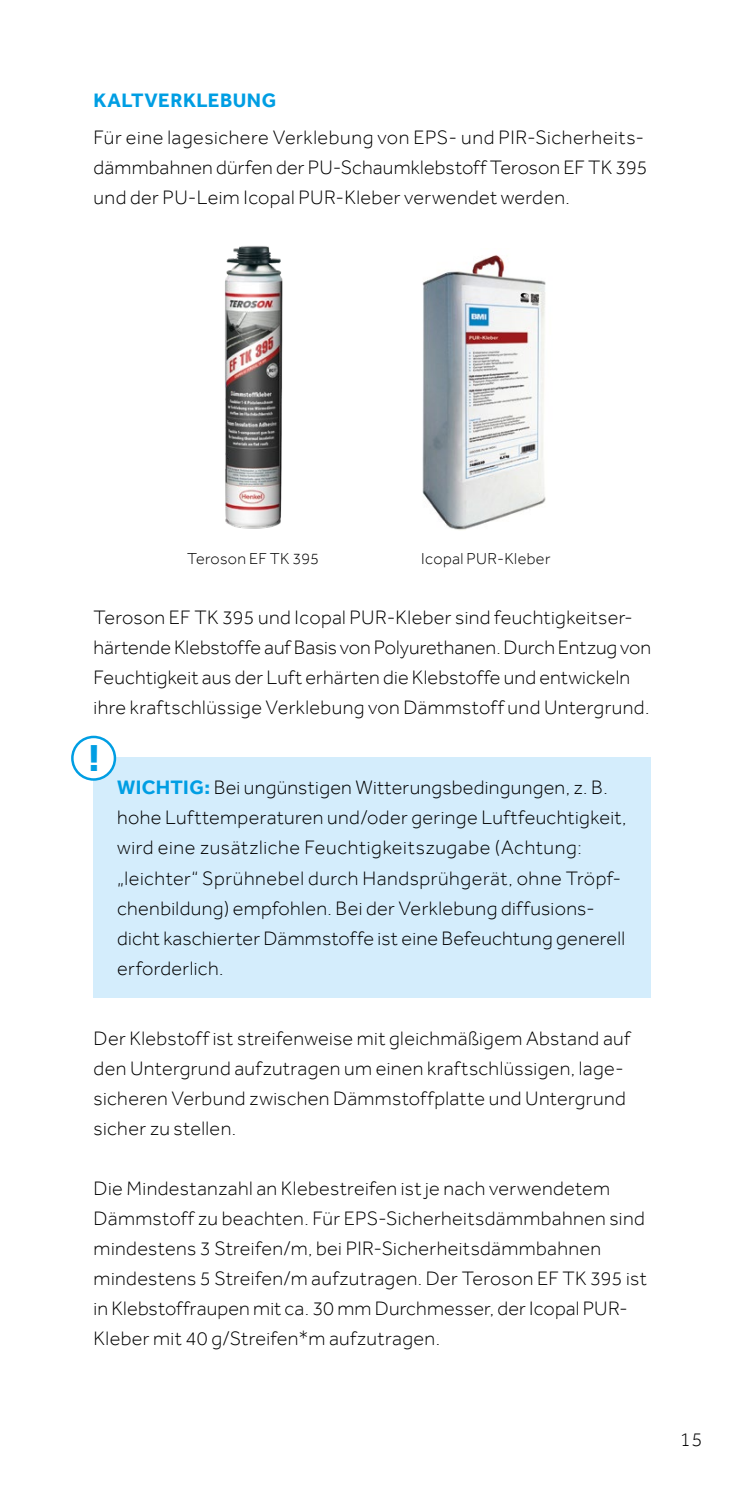
<style>
.page{position:relative;width:745px;height:1489px;background:#fff}
.page>*{position:absolute;margin:0;border:0;box-sizing:border-box;transform-origin:0 0}
.t1{font:700 38.5px "Effra";color:#009ee3}
.t2{font:300 20px/30px "Effra";letter-spacing:.015em;color:#000}
.t3{font:700 20px "Effra";letter-spacing:.02em;color:#009ee3}
.t4{font:300 16.25px "Effra";letter-spacing:.025em;color:#000}
.s1{font-weight:700;color:#009ee3}
</style>
<div class="page">
<img style="left:422px;top:255px;width:124px;height:275px">
<img style="left:225px;top:246px;width:58px;height:283px">
<div style="left:94px;top:757px;width:557px;height:240px;background:#d4edfc"></div>
<div style="left:72px;top:737px;width:43px;height:42px;background:#fff;border-radius:50%"></div>
<div style="left:71px;top:735px;width:45px;height:45px;border:2px solid #009ee3;border-radius:50%"></div>
<p class="t3" style="left:94px;top:88px;width:184px">KALTVERKLEBUNG</p>
<p class="t2" style="left:94px;top:122px;width:555px">Für eine lagesichere Verklebung von EPS- und PIR-Sicherheits&shy;dämmbahnen dürfen der PU-Schaumklebstoff Teroson EF TK 395 und der PU-Leim Icopal PUR-Kleber verwendet werden.</p>
<p class="t4" style="left:187px;top:549px;width:133px">Teroson EF TK 395</p>
<p class="t4" style="left:421px;top:549px;width:131px">Icopal PUR-Kleber</p>
<p class="t2" style="left:94px;top:602px;width:558px">Teroson EF TK 395 und Icopal PUR-Kleber sind feuchtigkeitser&shy;härtende Klebstoffe auf Basis von Polyurethanen. Durch Entzug von Feuchtigkeit aus der Luft erhärten die Klebstoffe und entwickeln ihre kraftschlüssige Verklebung von Dämmstoff und Untergrund.</p>
<h1 class="t1" style="left:88px;top:735px;width:13px">!</h1>
<p class="t2" style="left:117px;top:772px;width:510px"><span class="s1">WICHTIG:</span> Bei ungünstigen Witterungsbedingungen, z. B. hohe Lufttemperaturen und/oder geringe Luftfeuchtigkeit, wird eine zusätzliche Feuchtigkeitszugabe (Achtung: „leichter“ Sprühnebel durch Handsprühgerät, ohne Tröpf&shy;chenbildung) empfohlen. Bei der Verklebung diffusions&shy;dicht kaschierter Dämmstoffe ist eine Befeuchtung generell erforderlich.</p>
<p class="t2" style="left:94px;top:1022px;width:538px">Der Klebstoff ist streifenweise mit gleichmäßigem Abstand auf den Untergrund aufzutragen um einen kraftschlüssigen, lage&shy;sicheren Verbund zwischen Dämmstoffplatte und Untergrund sicher zu stellen.</p>
<p class="t2" style="left:94px;top:1172px;width:554px">Die Mindestanzahl an Klebestreifen ist je nach verwendetem Dämmstoff zu beachten. Für EPS-Sicherheitsdämmbahnen sind mindestens 3 Streifen/m, bei PIR-Sicherheitsdämmbahnen mindestens 5 Streifen/m aufzutragen. Der Teroson EF TK 395 ist in Klebstoffraupen mit ca. 30 mm Durchmesser, der Icopal PUR-Kleber mit 40 g/Streifen*m aufzutragen.</p>
<p class="t2" style="left:679px;top:1423px;width:24px">15</p>
</div>
